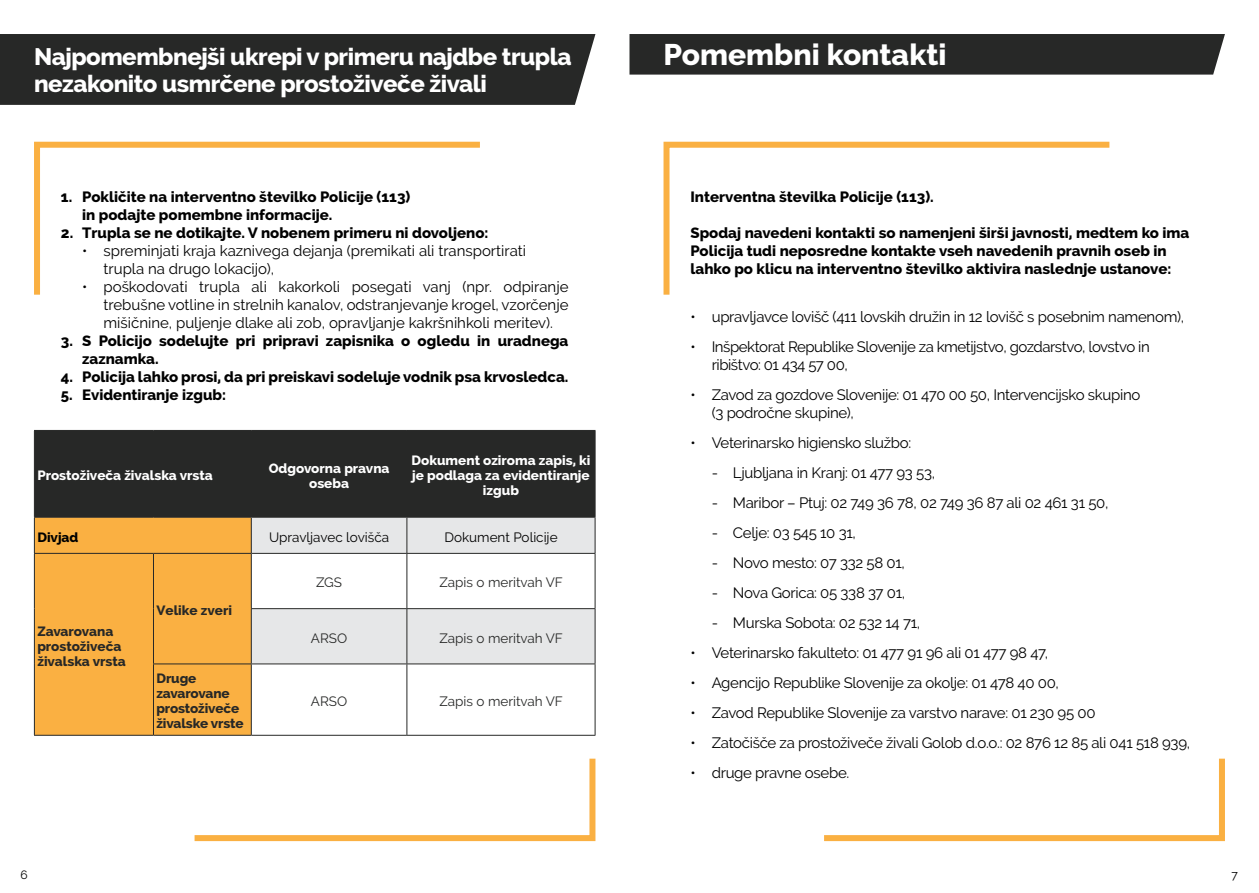
<style>
.page{position:relative;width:1259px;height:893px;background:#fff}
.page>*{position:absolute;margin:0;border:0;box-sizing:border-box;transform-origin:0 0}
.t1{font:800 30px "Raleway";color:#fff}
.t2{font:800 24px/27px "Raleway";letter-spacing:-.02em;color:#fff}
.t3{font:15px/18px "Raleway";letter-spacing:-.02em;color:#000}
.t4{font:800 15px/18px "Raleway";color:#000}
.t5{font:15px/18px "Raleway";color:#000}
.t6{font:800 13.5px/15px "Raleway";color:#fff;text-align:center}
.t7{font:800 13.5px/15px "Raleway";letter-spacing:-.01em;color:#272827}
.t8{font:13.5px "Raleway";color:#272827}
.t9{font:13.5px "Raleway";color:#000}
.t10{font:800 13.5px "Raleway";color:#000}
.t11{font:12px "Raleway";color:#000}
</style>
<div class="page">
<div style="left:35px;top:431px;width:560px;height:86px;background:#272827"></div>
<div style="left:35px;top:518px;width:216px;height:217px;background:#fab042"></div>
<div style="left:252px;top:518px;width:343px;height:35px;background:#e6e7e8"></div>
<svg style="left:252px;top:554px;width:343px;height:181px"></svg>
<hr style="left:34px;top:430px;width:119px;height:1px;background:#272827">
<hr style="left:34px;top:431px;width:1px;height:86px;background:#272827">
<hr style="left:153px;top:430px;width:98px;height:1px;background:#272827">
<hr style="left:251px;top:430px;width:156px;height:1px;background:#272827">
<hr style="left:251px;top:431px;width:1px;height:86px;background:#272827">
<hr style="left:407px;top:430px;width:188px;height:1px;background:#272827">
<hr style="left:406px;top:431px;width:1px;height:86px;background:#272827">
<hr style="left:595px;top:431px;width:1px;height:86px;background:#272827">
<hr style="left:34px;top:517px;width:119px;height:1px;background:#272827">
<hr style="left:34px;top:518px;width:1px;height:35px;background:#272827">
<hr style="left:153px;top:517px;width:98px;height:1px;background:#272827">
<hr style="left:251px;top:517px;width:156px;height:1px;background:#272827">
<hr style="left:251px;top:518px;width:1px;height:35px;background:#272827">
<hr style="left:407px;top:517px;width:188px;height:1px;background:#272827">
<hr style="left:406px;top:518px;width:1px;height:35px;background:#272827">
<hr style="left:595px;top:518px;width:1px;height:35px;background:#272827">
<hr style="left:34px;top:553px;width:119px;height:1px;background:#272827">
<hr style="left:34px;top:554px;width:1px;height:55px;background:#272827">
<hr style="left:34px;top:609px;width:1px;height:55px;background:#272827">
<hr style="left:34px;top:664px;width:1px;height:71px;background:#272827">
<hr style="left:34px;top:735px;width:119px;height:1px;background:#272827">
<hr style="left:153px;top:553px;width:98px;height:1px;background:#272827">
<hr style="left:153px;top:554px;width:1px;height:55px;background:#272827">
<hr style="left:153px;top:609px;width:1px;height:54px;background:#272827">
<hr style="left:251px;top:553px;width:156px;height:1px;background:#272827">
<hr style="left:251px;top:554px;width:1px;height:54px;background:#272827">
<hr style="left:407px;top:553px;width:188px;height:1px;background:#272827">
<hr style="left:406px;top:554px;width:1px;height:54px;background:#272827">
<hr style="left:595px;top:554px;width:1px;height:54px;background:#272827">
<hr style="left:251px;top:608px;width:156px;height:1px;background:#272827">
<hr style="left:251px;top:609px;width:1px;height:54px;background:#272827">
<hr style="left:407px;top:608px;width:188px;height:1px;background:#272827">
<hr style="left:406px;top:609px;width:1px;height:54px;background:#272827">
<hr style="left:595px;top:609px;width:1px;height:54px;background:#272827">
<hr style="left:153px;top:663px;width:98px;height:1px;background:#272827">
<hr style="left:153px;top:664px;width:1px;height:71px;background:#272827">
<hr style="left:251px;top:663px;width:156px;height:1px;background:#272827">
<hr style="left:251px;top:664px;width:1px;height:71px;background:#272827">
<hr style="left:407px;top:663px;width:188px;height:1px;background:#272827">
<hr style="left:406px;top:664px;width:1px;height:71px;background:#272827">
<hr style="left:595px;top:664px;width:1px;height:71px;background:#272827">
<hr style="left:153px;top:735px;width:98px;height:1px;background:#272827">
<hr style="left:251px;top:735px;width:156px;height:1px;background:#272827">
<hr style="left:407px;top:735px;width:188px;height:1px;background:#272827">
<svg style="left:34px;top:141px;width:446px;height:154px"></svg>
<svg style="left:663px;top:141px;width:447px;height:154px"></svg>
<svg style="left:194px;top:758px;width:402px;height:84px"></svg>
<svg style="left:824px;top:758px;width:401px;height:84px"></svg>
<div style="left:629px;top:34px;width:596px;height:41px;background:#272827"></div>
<div style="left:0;top:34px;width:595px;height:71px;background:#272827"></div>
<h2 class="t2" style="left:34px;top:43px;width:539px">Najpomembnejši ukrepi v primeru najdbe trupla nezakonito usmrčene prostoživeče živali</h2>
<p class="t4" style="left:82px;top:188px;width:330px;text-indent:-21px">1. Pokličite na interventno številko Policije (113) in podajte pomembne informacije.</p>
<p class="t4" style="left:61px;top:224px;width:429px">2. Trupla se ne dotikajte. V nobenem primeru ni dovoljeno:</p>
<p class="t5" style="left:103px;top:242px;width:424px;text-indent:-21px">• spreminjati kraja kaznivega dejanja (premikati ali transportirati trupla na drugo lokacijo),</p>
<p class="t3" style="left:103px;top:278px;width:466px;text-align:justify;text-indent:-21px">• poškodovati trupla ali kakorkoli posegati vanj (npr. odpiranje trebušne votline in strelnih kanalov, odstranjevanje krogel, vzorčenje mišičnine, puljenje dlake ali zob, opravljanje kakršnihkoli meritev).</p>
<p class="t4" style="left:82px;top:332px;width:488px;text-indent:-21px">3. S Policijo sodelujte pri pripravi zapisnika o ogledu in uradnega zaznamka.</p>
<p class="t4" style="left:61px;top:368px;width:509px">4. Policija lahko prosi, da pri preiskavi sodeluje vodnik psa krvosledca.</p>
<p class="t4" style="left:61px;top:386px;width:167px">5. Evidentiranje izgub:</p>
<p class="t6" style="left:37px;top:468px;width:177px">Prostoživeča živalska vrsta</p>
<p class="t6" style="left:269px;top:460px;width:122px">Odgovorna pravna oseba</p>
<p class="t6" style="left:411px;top:453px;width:180px">Dokument oziroma zapis, ki je podlaga za evidentiranje izgub</p>
<p class="t10" style="left:37px;top:529px;width:43px">Divjad</p>
<p class="t9" style="left:269px;top:529px;width:122px">Upravljavec lovišča</p>
<p class="t9" style="left:444px;top:529px;width:115px">Dokument Policije</p>
<p class="t7" style="left:37px;top:623px;width:90px">Zavarovana prostoživeča živalska vrsta</p>
<p class="t7" style="left:156px;top:603px;width:77px">Velike zveri</p>
<p class="t7" style="left:156px;top:671px;width:89px">Druge zavarovane prostoživeče živalske vrste</p>
<p class="t8" style="left:316px;top:575px;width:28px">ZGS</p>
<p class="t8" style="left:439px;top:575px;width:125px">Zapis o meritvah VF</p>
<p class="t8" style="left:311px;top:630px;width:38px">ARSO</p>
<p class="t8" style="left:439px;top:630px;width:125px">Zapis o meritvah VF</p>
<p class="t8" style="left:311px;top:693px;width:38px">ARSO</p>
<p class="t8" style="left:439px;top:693px;width:125px">Zapis o meritvah VF</p>
<h1 class="t1" style="left:663px;top:38px;width:284px">Pomembni kontakti</h1>
<p class="t4" style="left:690px;top:188px;width:245px">Interventna številka Policije (113).</p>
<p class="t4" style="left:690px;top:224px;width:500px">Spodaj navedeni kontakti so namenjeni širši javnosti, medtem ko ima<br>Policija tudi neposredne kontakte vseh navedenih pravnih oseb in lahko po klicu na interventno številko aktivira naslednje ustanove:</p>
<p class="t3" style="left:690px;top:308px;width:495px">• upravljavce lovišč (411 lovskih družin in 12 lovišč s posebnim namenom),</p>
<p class="t3" style="left:711px;top:338px;width:439px;text-indent:-21px">• Inšpektorat Republike Slovenije za kmetijstvo, gozdarstvo, lovstvo in ribištvo: 01 434 57 00,</p>
<p class="t3" style="left:711px;top:386px;width:430px;text-indent:-21px">• Zavod za gozdove Slovenije: 01 470 00 50, Intervencijsko skupino (3 področne skupine),</p>
<p class="t3" style="left:690px;top:434px;width:222px">• Veterinarsko higiensko službo:</p>
<p class="t3" style="left:711px;top:464px;width:225px">- Ljubljana in Kranj: 01 477 93 53,</p>
<p class="t3" style="left:711px;top:494px;width:398px">- Maribor – Ptuj: 02 749 36 78, 02 749 36 87 ali 02 461 31 50,</p>
<p class="t3" style="left:711px;top:524px;width:146px">- Celje: 03 545 10 31,</p>
<p class="t3" style="left:711px;top:554px;width:195px">- Novo mesto: 07 332 58 01,</p>
<p class="t3" style="left:711px;top:584px;width:195px">- Nova Gorica: 05 338 37 01,</p>
<p class="t3" style="left:711px;top:614px;width:210px">- Murska Sobota: 02 532 14 71,</p>
<p class="t3" style="left:690px;top:644px;width:359px">• Veterinarsko fakulteto: 01 477 91 96 ali 01 477 98 47,</p>
<p class="t3" style="left:690px;top:674px;width:370px">• Agencijo Republike Slovenije za okolje: 01 478 40 00,</p>
<p class="t3" style="left:690px;top:704px;width:406px">• Zavod Republike Slovenije za varstvo narave: 01 230 95 00</p>
<p class="t3" style="left:690px;top:734px;width:501px">• Zatočišče za prostoživeče živali Golob d.o.o.: 02 876 12 85 ali 041 518 939,</p>
<p class="t3" style="left:690px;top:764px;width:160px">• druge pravne osebe.</p>
<p class="t11" style="left:20px;top:867px;width:9px">6</p>
<p class="t11" style="left:1231px;top:867px;width:8px">7</p>
</div>
